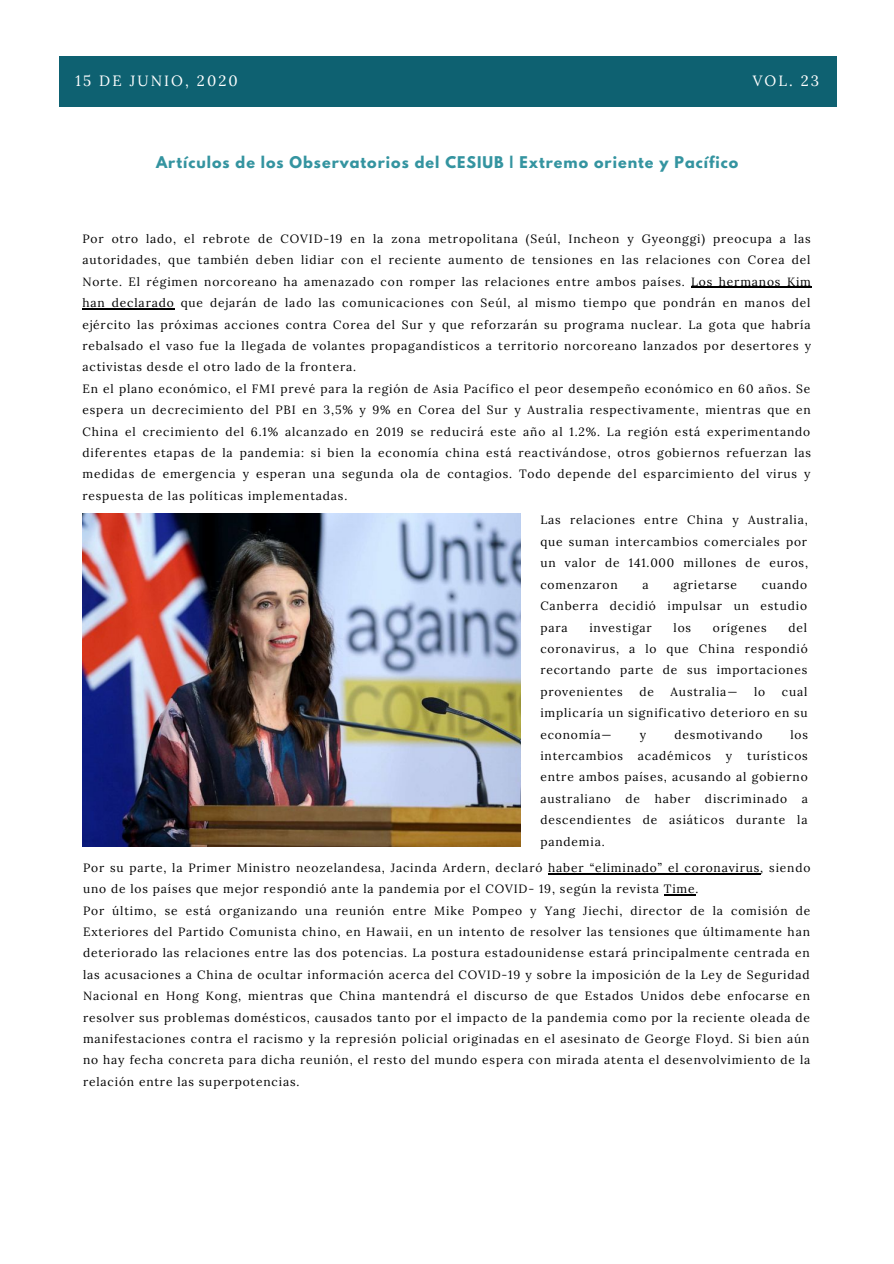
<style>
.page{position:relative;width:894px;height:1264px;background:#fff}
.page>*{position:absolute;margin:0;border:0;box-sizing:border-box;transform-origin:0 0}
.t1{font:14.85px "Lora";letter-spacing:.14em;color:#fff}
.t2{font:700 14.4px "League Spartan";letter-spacing:.07em;color:#3494a0}
.t3{font:12px/21.5px "Lora";letter-spacing:.07em;color:#000;text-align:justify}
</style>
<div class="page">
<hr style="left:548px;top:873px;width:212px;height:1px;background:#000">
<hr style="left:663px;top:894px;width:32px;height:1px;background:#000">
<hr style="left:691px;top:287px;width:120px;height:1px;background:#000">
<hr style="left:82px;top:308px;width:92px;height:1px;background:#000">
<img style="left:82px;top:513px;width:438px;height:333px">
<div style="left:60px;top:56px;width:776px;height:50px;background:#0e6171"></div>
<p class="t1" style="left:75px;top:71px;width:164px">15 DE JUNIO, 2020</p>
<p class="t1" style="left:752px;top:71px;width:68px">VOL. 23</p>
<p class="t2" style="left:156px;top:155px;width:583px">Artículos de los Observatorios del CESIUB | Extremo oriente y Pacífico</p>
<p class="t3" style="left:82px;top:228px;width:729px;text-align:left">Por otro lado, el rebrote de COVID-19 en la zona metropolitana (Seúl, Incheon y Gyeonggi) preocupa a las autoridades, que también deben lidiar con el reciente aumento de tensiones en las relaciones con Corea del Norte. El régimen norcoreano ha amenazado con romper las relaciones entre ambos países. Los hermanos Kim han declarado que dejarán de lado las comunicaciones con Seúl, al mismo tiempo que pondrán en manos del ejército las próximas acciones contra Corea del Sur y que reforzarán su programa nuclear. La gota que habría rebalsado el vaso fue la llegada de volantes propagandísticos a territorio norcoreano lanzados por desertores y activistas desde el otro lado de la frontera.<br>En el plano económico, el FMI prevé para la región de Asia Pacífico el peor desempeño económico en 60 años. Se espera un decrecimiento del PBI en 3,5% y 9% en Corea del Sur y Australia respectivamente, mientras que en China el crecimiento del 6.1% alcanzado en 2019 se reducirá este año al 1.2%. La región está experimentando diferentes etapas de la pandemia: si bien la economía china está reactivándose, otros gobiernos refuerzan las medidas de emergencia y esperan una segunda ola de contagios. Todo depende del esparcimiento del virus y respuesta de las políticas implementadas.</p>
<p class="t3" style="left:540px;top:509px;width:269px">Las relaciones entre China y Australia, que suman intercambios comerciales por un valor de 141.000 millones de euros, comenzaron</p>
<p class="t3" style="left:540px;top:573px;width:268px;text-indent:221px">cuando Canberra decidió impulsar un estudio para</p>
<p class="t3" style="left:642px;top:573px;width:8px">a</p>
<p class="t3" style="left:673px;top:573px;width:65px">agrietarse</p>
<p class="t3" style="left:589px;top:616px;width:64px">investigar</p>
<p class="t3" style="left:673px;top:616px;width:19px">los</p>
<p class="t3" style="left:712px;top:616px;width:55px">orígenes</p>
<p class="t3" style="left:540px;top:616px;width:269px;text-indent:248px">del coronavirus, a lo que China respondió recortando parte de sus importaciones provenientes</p>
<p class="t3" style="left:540px;top:680px;width:269px;text-indent:241px">cual implicaría un significativo deterioro en su economía—</p>
<p class="t3" style="left:639px;top:680px;width:16px">de</p>
<p class="t3" style="left:670px;top:680px;width:68px">Australia—</p>
<p class="t3" style="left:753px;top:680px;width:13px">lo</p>
<p class="t3" style="left:540px;top:723px;width:269px;text-indent:250px">los intercambios académicos y turísticos entre ambos países, acusando al gobierno australiano de haber discriminado a descendientes de asiáticos durante la pandemia.</p>
<p class="t3" style="left:639px;top:723px;width:8px">y</p>
<p class="t3" style="left:674px;top:723px;width:89px">desmotivando</p>
<p class="t3" style="left:83px;top:856px;width:728px;text-align:left">Por su parte, la Primer Ministro neozelandesa, Jacinda Ardern, declaró haber “eliminado” el coronavirus, siendo uno de los países que mejor respondió ante la pandemia por el COVID- 19, según la revista Time.<br>Por último, se está organizando una reunión entre Mike Pompeo y Yang Jiechi, director de la comisión de Exteriores del Partido Comunista chino, en Hawaii, en un intento de resolver las tensiones que últimamente han deteriorado las relaciones entre las dos potencias. La postura estadounidense estará principalmente centrada en las acusaciones a China de ocultar información acerca del COVID-19 y sobre la imposición de la Ley de Seguridad Nacional en Hong Kong, mientras que China mantendrá el discurso de que Estados Unidos debe enfocarse en resolver sus problemas domésticos, causados tanto por el impacto de la pandemia como por la reciente oleada de manifestaciones contra el racismo y la represión policial originadas en el asesinato de George Floyd. Si bien aún no hay fecha concreta para dicha reunión, el resto del mundo espera con mirada atenta el desenvolvimiento de la relación entre las superpotencias.</p>
</div>
